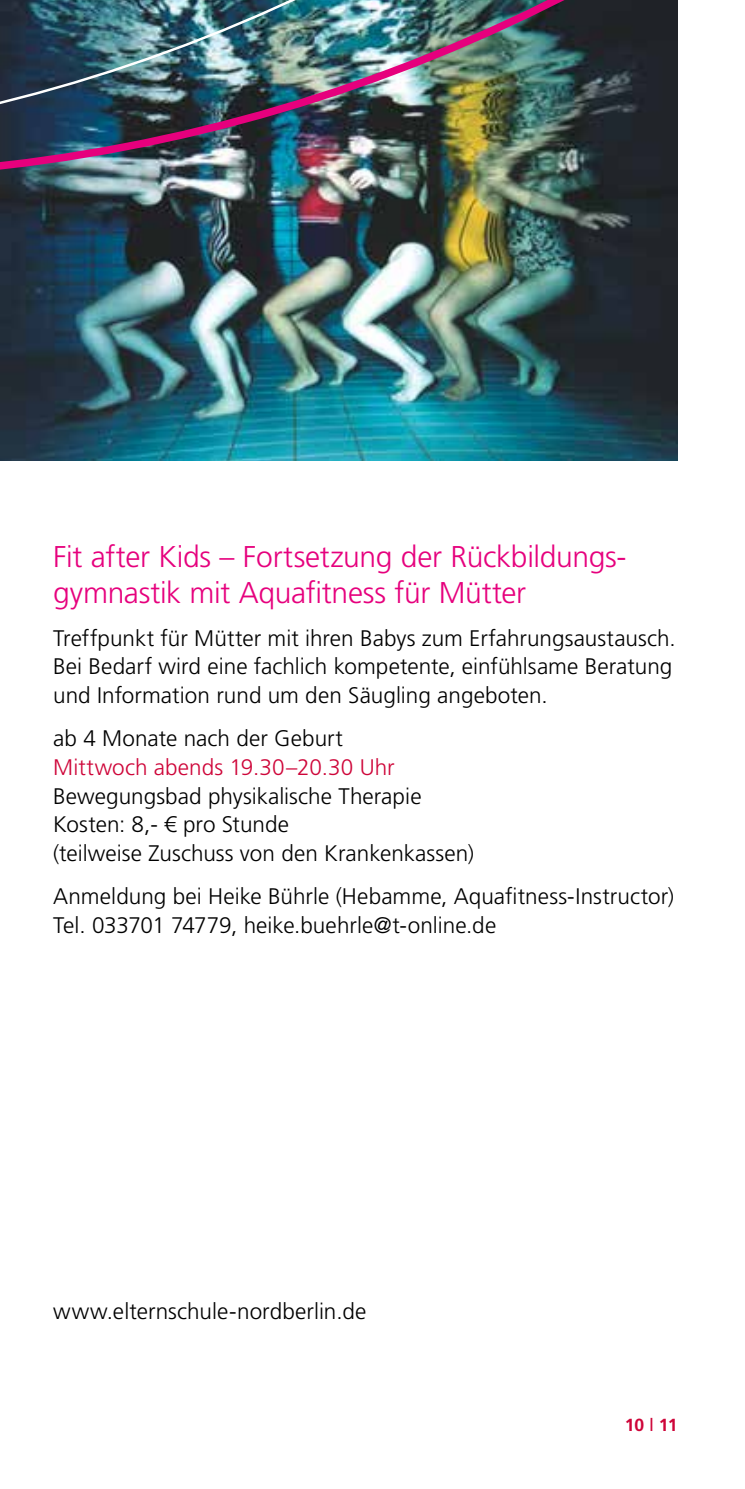
<style>
.page{position:relative;width:745px;height:1489px;background:#fff}
.page>*{position:absolute;margin:0;border:0;box-sizing:border-box;transform-origin:0 0}
.t1{font:300 30px/36px "Frutiger LT Pro";letter-spacing:-.01em;color:#e6007d}
.t2{font:300 22.5px/28.8px "Frutiger LT Pro";color:#000}
.t3{font:300 22.5px "Frutiger LT Pro";letter-spacing:.005em;color:#ce0539}
.t4{font:700 17.5px "Frutiger LT Pro";color:#ce0539}
.s1{font-family:"Frutiger";font-weight:400}
</style>
<div class="page">
<img style="left:0;top:379px;width:677px;height:82px">
<img style="left:0;top:0;width:678px;height:372px">
<h1 class="t1" style="left:53px;top:538px;width:574px">Fit after Kids – Fortsetzung der Rückbildungs&shy;gymnastik mit Aquafitness für Mütter</h1>
<p class="t2" style="left:53px;top:623px;width:623px">Treffpunkt für Mütter mit ihren Babys zum Erfahrungsaustausch.<br>Bei Bedarf wird eine fachlich kompetente, einfühlsame Beratung und Information rund um den Säugling angeboten.</p>
<p class="t2" style="left:53px;top:724px;width:291px">ab 4 Monate nach der Geburt</p>
<p class="t3" style="left:53px;top:754px;width:343px">Mittwoch abends 19.30–20.30 Uhr</p>
<p class="t2" style="left:53px;top:781px;width:422px">Bewegungsbad physikalische Therapie<br>Kosten: 8,- € pro Stunde<br>(teilweise Zuschuss von den Krankenkassen)</p>
<p class="t2" style="left:53px;top:882px;width:622px">Anmeldung bei Heike Bührle (Hebamme, Aquafitness-Instructor)<br>Tel. 033701 74779, heike.buehrle@t-online.de</p>
<p class="t2" style="left:53px;top:1297px;width:314px">www.elternschule-nordberlin.de</p>
<p class="t4" style="left:624px;top:1414px;width:54px">10 <span class="s1">l</span> 11</p>
</div>
